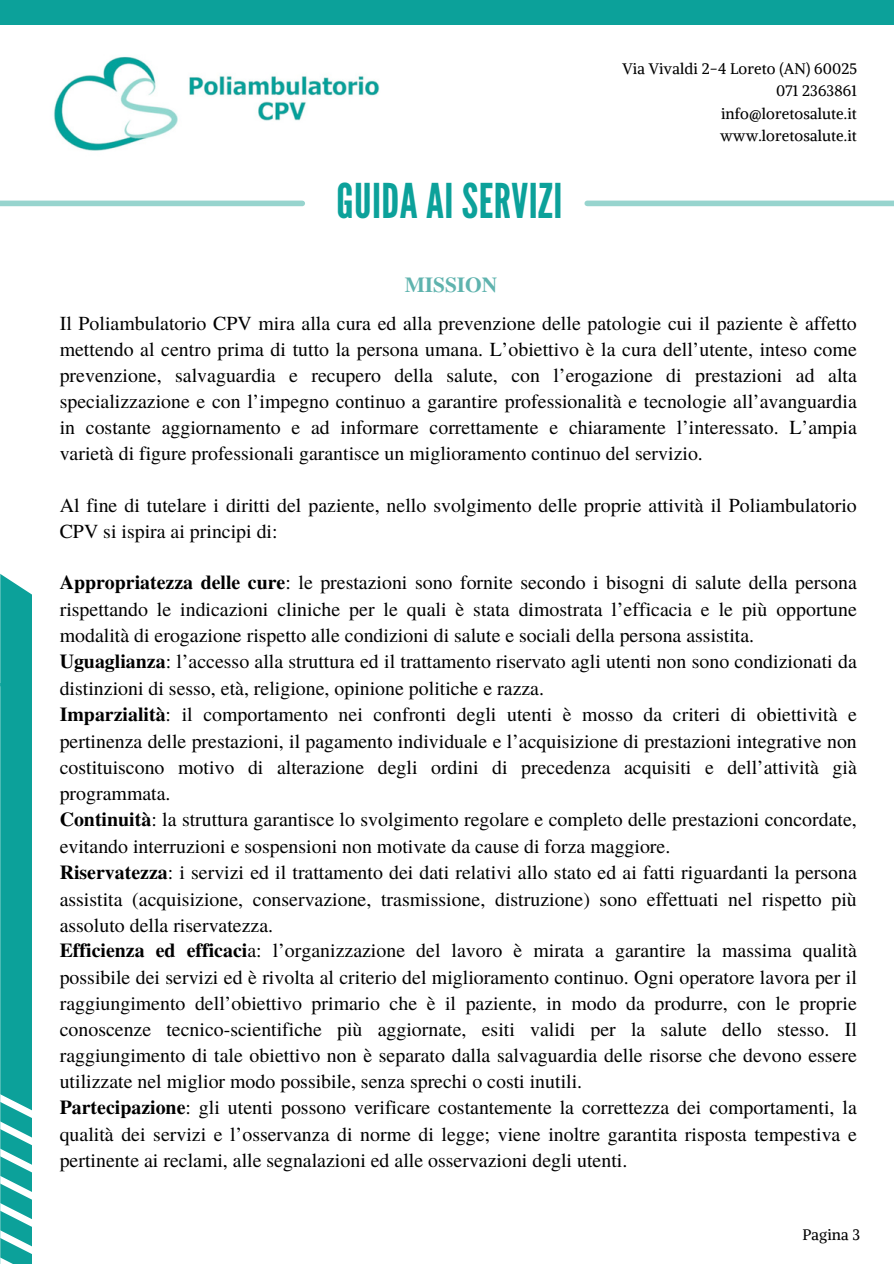
<style>
.page{position:relative;width:894px;height:1264px;background:#fff}
.page>*{position:absolute;margin:0;border:0;box-sizing:border-box;transform-origin:0 0}
.t1{font:47.85px "League Gothic";letter-spacing:.01em;color:#0ca19a}
.t2{font:700 21.3px "Te X Gyre Termes";color:#5fb3ae}
.t3{font:19.8px/26.2px "Te X Gyre Termes";color:#000}
.t4{font:15.15px/22.5px "Alike";letter-spacing:.01em;color:#000;text-align:right}
.s1{font-weight:700}
</style>
<div class="page">
<div style="left:0;top:0;width:893px;height:25px;background:#0ca19a"></div>
<div style="left:0;top:686px;width:32px;height:188px;background:#0ca19a"></div>
<svg style="left:0;top:573px;width:32px;height:113px;background:#25aba4"></svg>
<svg style="left:0;top:874px;width:32px;height:389px;background:#2aaca6"></svg>
<img style="left:53px;top:56px;width:327px;height:95px">
<div style="left:0;top:200px;width:302px;height:6px;background:#97d4ce"></div>
<div style="left:587px;top:200px;width:306px;height:6px;background:#97d4ce"></div>
<p class="t1" style="left:336px;top:173px;width:227px">GUIDA AI SERVIZI</p>
<h1 class="t2" style="left:404px;top:268px;width:94px">MISSION</h1>
<h2 class="t4" style="left:622px;top:57px;width:236px">Via Vivaldi 2-4 Loreto (AN) 60025<br>071 2363861</h2>
<h3 class="t4" style="left:720px;top:102px;width:138px;text-align:left">info@loretosalute.it www.loretosalute.it</h3>
<p class="t3" style="left:60px;top:310px;width:798px;line-height:25.8px;text-align:justify">Il Poliambulatorio CPV mira alla cura ed alla prevenzione delle patologie cui il paziente è affetto mettendo al centro prima di tutto la persona umana. L’obiettivo è la cura dell’utente, inteso come prevenzione, salvaguardia e recupero della salute, con l’erogazione di prestazioni ad alta specializzazione e con l’impegno continuo a garantire professionalità e tecnologie all’avanguardia in costante aggiornamento e ad informare correttamente e chiaramente l’interessato. L’ampia varietà di figure professionali garantisce un miglioramento continuo del servizio.</p>
<p class="t3" style="left:60px;top:491px;width:798px;line-height:25.8px">Al fine di tutelare i diritti del paziente, nello svolgimento delle proprie attività il Poliambulatorio<br>CPV si ispira ai principi di:</p>
<p class="t3" style="left:60px;top:568px;width:798px"><span class="s1">Appropriatezza delle cure</span>: le prestazioni sono fornite secondo i bisogni di salute della persona rispettando le indicazioni cliniche per le quali è stata dimostrata l’efficacia e le più opportune modalità di erogazione rispetto alle condizioni di salute e sociali della persona assistita.<br><span class="s1">Uguaglianza</span>: l’accesso alla struttura ed il trattamento riservato agli utenti non sono condizionati da distinzioni di sesso, età, religione, opinione politiche e razza.<br><span class="s1">Imparzialità</span>: il comportamento nei confronti degli utenti è mosso da criteri di obiettività e pertinenza delle prestazioni, il pagamento individuale e l’acquisizione di prestazioni integrative non costituiscono motivo di alterazione degli ordini di precedenza acquisiti e dell’attività già programmata.<br><span class="s1">Continuità</span>: la struttura garantisce lo svolgimento regolare e completo delle prestazioni concordate, evitando interruzioni e sospensioni non motivate da cause di forza maggiore.<br><span class="s1">Riservatezza</span>: i servizi ed il trattamento dei dati relativi allo stato ed ai fatti riguardanti la persona assistita (acquisizione, conservazione, trasmissione, distruzione) sono effettuati nel rispetto più assoluto della riservatezza.<br><span class="s1">Efficienza ed efficaci</span>a: l’organizzazione del lavoro è mirata a garantire la massima qualità possibile dei servizi ed è rivolta al criterio del miglioramento continuo. Ogni operatore lavora per il raggiungimento dell’obiettivo primario che è il paziente, in modo da produrre, con le proprie conoscenze tecnico-scientifiche più aggiornate, esiti validi per la salute dello stesso. Il raggiungimento di tale obiettivo non è separato dalla salvaguardia delle risorse che devono essere utilizzate nel miglior modo possibile, senza sprechi o costi inutili.<br><span class="s1">Partecipazione</span>: gli utenti possono verificare costantemente la correttezza dei comportamenti, la qualità dei servizi e l’osservanza di norme di legge; viene inoltre garantita risposta tempestiva e pertinente ai reclami, alle segnalazioni ed alle osservazioni degli utenti.</p>
<p class="t4" style="left:802px;top:1223px;width:59px">Pagina 3</p>
</div>
